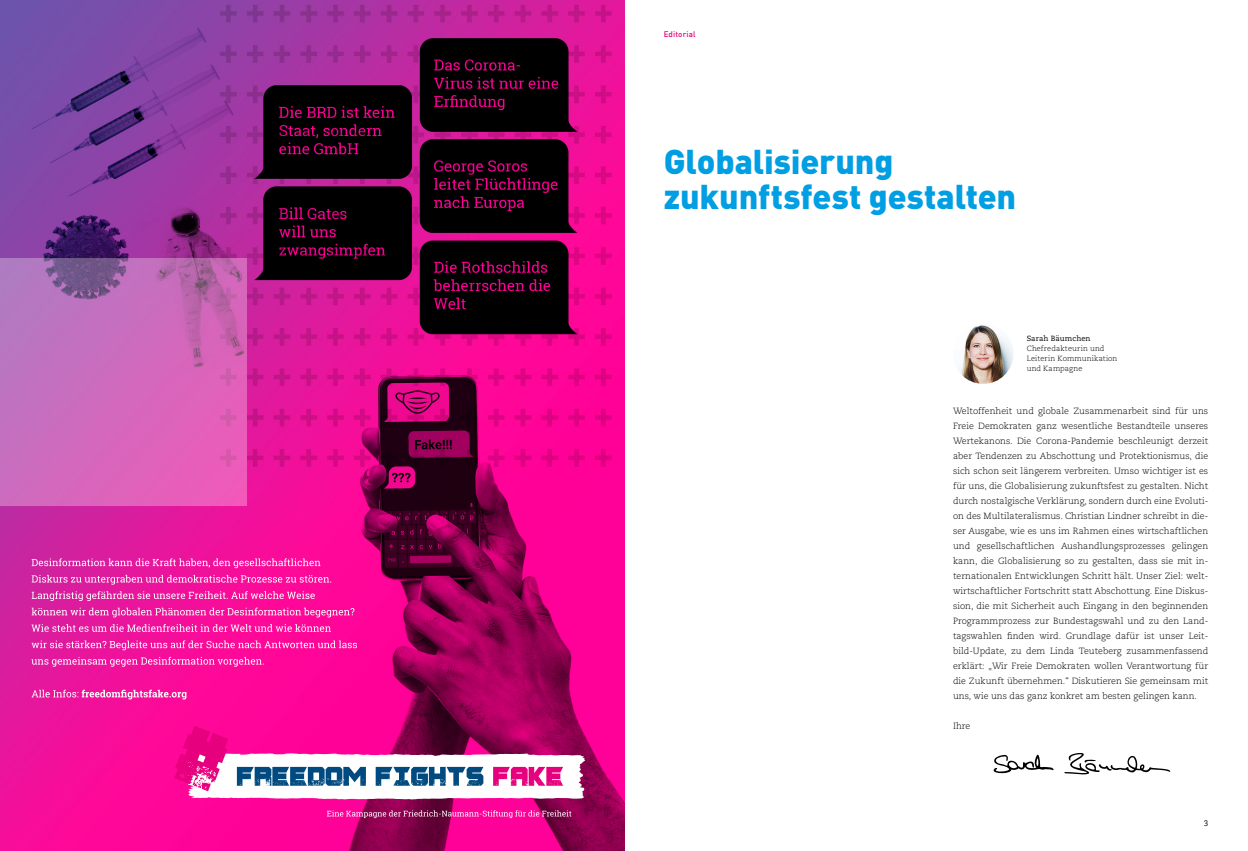
<style>
.page{position:relative;width:1248px;height:851px;background:#fff}
.page>*{position:absolute;margin:0;border:0;box-sizing:border-box;transform-origin:0 0}
.t1{font:900 34px/35px "DIN Pro";letter-spacing:-.005em;color:#009ee3}
.t2{font:300 9px/15px "Caecilia LT Std";color:#000;text-align:justify}
.t3{font:500 8px "DIN";letter-spacing:.015em;color:#e5007d}
.t4{font:8px "Caecilia LT Std";color:#000}
.t5{font:300 7.5px/10px "Caecilia LT Std";letter-spacing:.015em;color:#000}
.t6{font:7.5px "Caecilia LT Std";letter-spacing:.01em;color:#000}
</style>
<div class="page">
<img style="left:952px;top:323px;width:61px;height:61px;border-radius:30px">
<svg style="left:993px;top:754px;width:61px;height:20px"></svg>
<svg style="left:1064px;top:753px;width:106px;height:21px"></svg>
<img style="left:0;top:0;width:624px;height:850px">
<svg style="left:174px;top:725px;width:411px;height:74px"></svg>
<svg style="left:327px;top:810px;width:244px;height:8px;background:#cd398f"></svg>
<svg style="left:0;top:258px;width:247px;height:247px;background:#ca68b8"></svg>
<svg style="left:32px;top:689px;width:154px;height:10px;background:#f455b7"></svg>
<svg style="left:32px;top:656px;width:232px;height:10px;background:#f543b0"></svg>
<svg style="left:32px;top:640px;width:325px;height:10px;background:#f640af"></svg>
<svg style="left:31px;top:624px;width:300px;height:7px;background:#f44bb3"></svg>
<svg style="left:32px;top:607px;width:322px;height:10px;background:#f444b0"></svg>
<svg style="left:32px;top:591px;width:283px;height:10px;background:#f146b1"></svg>
<svg style="left:32px;top:574px;width:299px;height:10px;background:#ef45b0"></svg>
<svg style="left:32px;top:558px;width:288px;height:10px;background:#ed49b2"></svg>
<p class="t3" style="left:663px;top:29px;width:33px">Editorial</p>
<h1 class="t1" style="left:663px;top:140px;width:354px">Globalisierung zukunftsfest gestalten</h1>
<p class="t6" style="left:1026px;top:334px;width:65px">Sarah Bäumchen</p>
<p class="t5" style="left:1026px;top:343px;width:92px">Chefredakteurin und<br>Leiterin Kommunikation und Kampagne</p>
<p class="t2" style="left:952px;top:403px;width:257px">Weltoffenheit und globale Zusammenarbeit sind für uns Freie Demokraten ganz wesentliche Bestandteile unseres Wertekanons. Die Corona-Pandemie beschleunigt derzeit aber Tendenzen zu Abschottung und Protektionismus, die sich schon seit längerem verbreiten. Umso wichtiger ist es für uns, die Globalisierung zukunftsfest zu gestalten. Nicht durch nostalgische Verklärung, sondern durch eine Evoluti&shy;on des Multilateralismus. Christian Lindner schreibt in die&shy;ser Ausgabe, wie es uns im Rahmen eines wirtschaftlichen und gesellschaftlichen Aushandlungsprozesses gelingen kann, die Globalisierung so zu gestalten, dass sie mit in&shy;ternationalen Entwicklungen Schritt hält. Unser Ziel: welt&shy;wirtschaftlicher Fortschritt statt Abschottung. Eine Diskus&shy;sion, die mit Sicherheit auch Eingang in den beginnenden Programmprozess zur Bundestagswahl und zu den Land&shy;tagswahlen finden wird. Grundlage dafür ist unser Leit&shy;bild-Update, zu dem Linda Teuteberg zusammenfassend erklärt: „Wir Freie Demokraten wollen Verantwortung für die Zukunft übernehmen.“ Diskutieren Sie gemeinsam mit uns, wie uns das ganz konkret am besten gelingen kann.</p>
<p class="t2" style="left:952px;top:718px;width:19px">Ihre</p>
<p class="t4" style="left:1203px;top:818px;width:6px">3</p>
</div>
